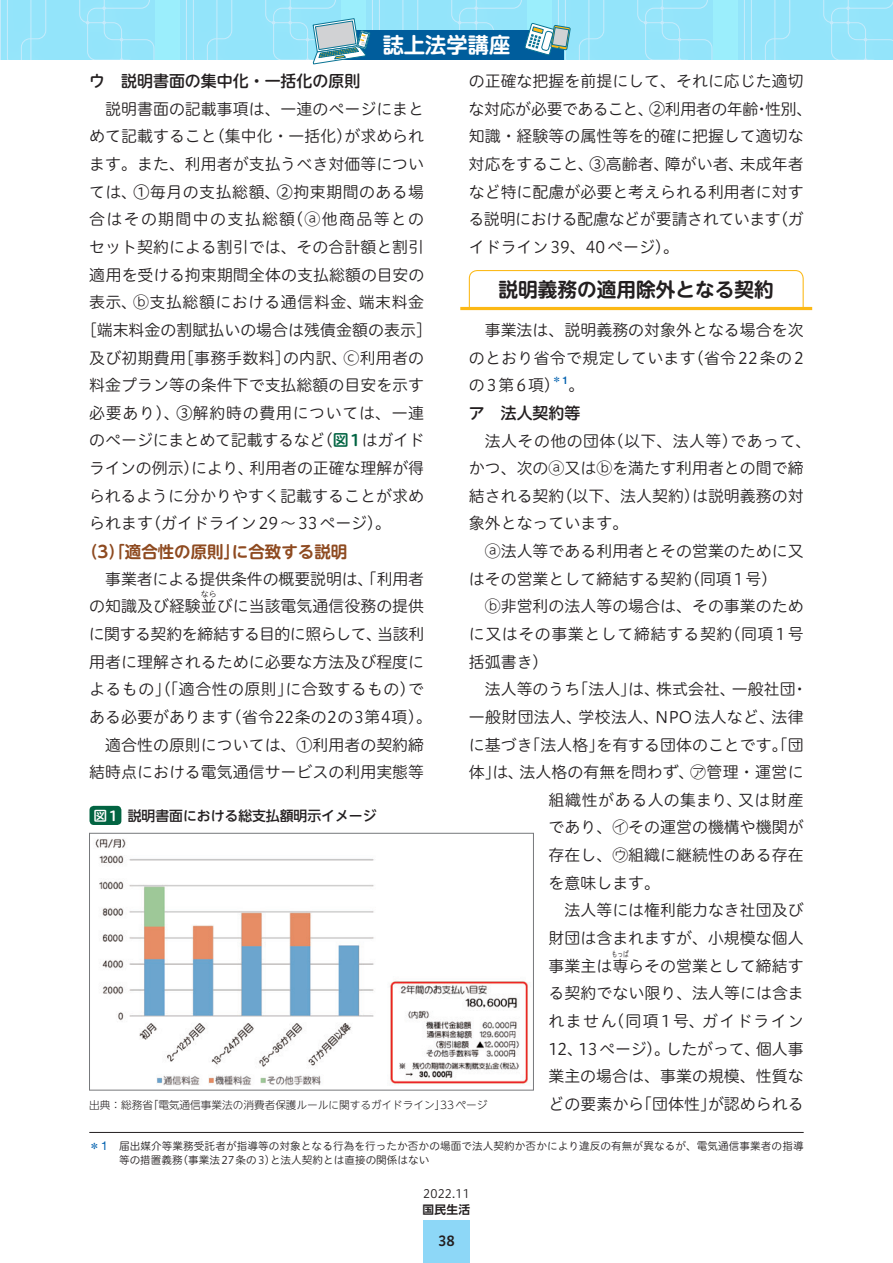
<style>
.page{position:relative;width:893px;height:1263px;background:#fff}
.page>*{position:absolute;margin:0;border:0;box-sizing:border-box;transform-origin:0 0}
.t1{font:700 21.3px "UD Shin M Go Pro De";color:#fff}
.t2{font:700 19.65px "UD Shin M Go Pro De";color:#231f20}
.t3{font:700 16.5px "UD Shin M Go Pro De";color:#8e4a20}
.t4{font:15.9px/27.6px "Hiragino UD Sans R Std W3";color:#231f20}
.t5{font:15.9px "Hiragino UD Sans R Std W3";letter-spacing:.04em;color:#231f20}
.t6{font:500 15.9px "UD Shin M Go Pro";color:#231f20}
.t7{font:15.9px "Hiragino UD Sans R Std W3";letter-spacing:.02em;color:#231f20}
.t8{font:15.9px "Hiragino UD Sans R Std W3";letter-spacing:.03em;color:#231f20}
.t9{font:15.9px "Hiragino UD Sans R Std W3";letter-spacing:.035em;color:#231f20}
.t10{font:15.9px "Hiragino UD Sans R Std W3";letter-spacing:.085em;color:#231f20}
.t11{font:500 13.8px "UD Shin Go NT Pro";color:#231f20}
.t12{font:13.8px "Hiragino UD Sans R Std W6";color:#231f20}
.t13{font:11.7px "Hiragino UD Sans R Std W3";letter-spacing:.015em;color:#231f20}
.t14{font:700 11.7px "UD Shin Go Pro De";color:#231f20}
.t15{font:10.65px/13.8px "Hiragino UD Sans R Std W3";letter-spacing:.005em;color:#231f20}
.t16{font:300 10.65px "UD Shin Go NT Pro";color:#231f20}
.t17{font:500 9.3px "UD Shin Go Pro";color:#0160ae}
.t18{font:7.95px "Hiragino UD Sans R Std W3";color:#231f20;scale:.7 1}
.t19{font:7.95px "Hiragino UD Sans R Std W3";color:#231f20}
.s1{font-family:"UD Shin M Go Pro";font-weight:300}
.s2{font-family:"Hiragino UD Sans R Std N W6";color:#026442}
.s3{font-family:"Helvetica Neue LT Std";font-size:10.65px}
.s4{font-family:"Hiragino UD Sans R Std N W6";font-weight:400;color:#fff}
.s5{font-family:"UD Shin Go Pro";color:#0160ae}
.s6{font-family:"Helvetica Neue LT Std";font-size:12.15px;color:#0160ae}
</style>
<div class="page">
<svg style="left:0;top:0;width:155px;height:60px;background:#97e4fa"></svg>
<svg style="left:736px;top:0;width:157px;height:60px;background:#97e4fa"></svg>
<svg style="left:178px;top:0;width:537px;height:65px;background:#88cfe7"></svg>
<div style="left:423px;top:1220px;width:47px;height:43px;background:#8dd7f7"></div>
<svg style="left:468px;top:270px;width:336px;height:37px"></svg>
<hr style="left:460px;top:307px;width:352px;height:3px;background:#fcb814">
<hr style="left:89px;top:1132px;width:715px;height:1px;background:#231f20">
<img style="left:95px;top:839px;width:435px;height:247px">
<div style="left:89px;top:833px;width:445px;height:257px;border:1px solid #76787b"></div>
<div style="left:90px;top:806px;width:31px;height:19px;background:#026442;border-radius:4px"></div>
<h1 class="t1" style="left:383px;top:28px;width:129px">誌上法学講座</h1>
<p class="t6" style="left:89px;top:68px;width:273px">ウ　説明書面の集中化・一括化の原則</p>
<p class="t4" style="left:105px;top:94px;width:320px">説明書面の記載事項は、一連のページにまと</p>
<p class="t4" style="left:89px;top:122px;width:336px">めて記載すること（集中化・一括化）が求められ</p>
<p class="t4" style="left:89px;top:149px;width:336px">ます。また、利用者が支払うべき対価等につい</p>
<p class="t8" style="left:89px;top:180px;width:337px">ては、①毎月の支払総額、②拘束期間のある場</p>
<p class="t10" style="left:89px;top:207px;width:336px">合はその期間中の支払総額（<span class="s1">ⓐ</span>他商品等との</p>
<p class="t4" style="left:89px;top:232px;width:336px">セット契約による割引では、その合計額と割引</p>
<p class="t4" style="left:89px;top:260px;width:337px">適用を受ける拘束期間全体の支払総額の目安の</p>
<p class="t9" style="left:89px;top:290px;width:337px">表示、<span class="s1">ⓑ</span>支払総額における通信料金、端末料金</p>
<p class="t4" style="left:81px;top:315px;width:352px">［端末料金の割賦払いの場合は残債金額の表示］</p>
<p class="t4" style="left:89px;top:343px;width:336px">及び初期費用［事務手数料］の内訳、<span class="s1">ⓒ</span>利用者の</p>
<p class="t4" style="left:89px;top:370px;width:336px">料金プラン等の条件下で支払総額の目安を示す</p>
<p class="t5" style="left:89px;top:401px;width:336px">必要あり）、③解約時の費用については、一連</p>
<p class="t4" style="left:89px;top:426px;width:337px">のページにまとめて記載するなど（<span class="s2">図1</span>はガイド</p>
<p class="t4" style="left:89px;top:453px;width:337px">ラインの例示）により、利用者の正確な理解が得</p>
<p class="t4" style="left:89px;top:481px;width:337px">られるように分かりやすく記載することが求め</p>
<p class="t4" style="left:89px;top:509px;width:303px">られます（ガイドライン29～33ページ）。</p>
<p class="t3" style="left:81px;top:538px;width:268px">（3）｢適合性の原則｣に合致する説明</p>
<p class="t4" style="left:89px;top:564px;width:336px;text-align:right">事業者による提供条件の概要説明は、「利用者の知識及び経験並びに当該電気通信役務の提供</p>
<p class="t4" style="left:468px;top:66px;width:345px">の正確な把握を前提にして、それに応じた適切な対応が必要であること、②利用者の年齢・性別、知識・経験等の属性等を的確に把握して適切な対応をすること、③高齢者、障がい者、未成年者など特に配慮が必要と考えられる利用者に対する説明における配慮などが要請されています（ガイドライン39、40ページ）。</p>
<p class="t2" style="left:499px;top:274px;width:277px">説明義務の適用除外となる契約</p>
<p class="t4" style="left:469px;top:315px;width:336px;text-align:justify;text-indent:16px">事業法は、説明義務の対象外となる場合を次のとおり省令で規定しています（省令22条の2の3第6項）</p>
<p class="t17" style="left:552px;top:372px;width:18px">＊<span class="s3">1</span></p>
<p class="t4" style="left:568px;top:371px;width:17px">。</p>
<p class="t6" style="left:469px;top:400px;width:113px">ア　法人契約等</p>
<p class="t4" style="left:469px;top:426px;width:344px;text-indent:16px">法人その他の団体（以下、法人等）であって、かつ、次の<span class="s1">ⓐ</span>又は<span class="s1">ⓑ</span>を満たす利用者との間で締結される契約（以下、法人契約）は説明義務の対象外となっています。</p>
<p class="t4" style="left:469px;top:536px;width:336px;text-indent:16px"><span class="s1">ⓐ</span>法人等である利用者とその営業のために又はその営業として締結する契約（同項1号）</p>
<p class="t4" style="left:469px;top:592px;width:336px;text-align:justify;text-indent:16px"><span class="s1">ⓑ</span>非営利の法人等の場合は、その事業のために又はその事業として締結する契約（同項1号括弧書き）</p>
<p class="t4" style="left:485px;top:674px;width:324px">法人等のうち「法人」は、株式会社、一般社団・</p>
<p class="t7" style="left:469px;top:705px;width:336px">一般財団法人、学校法人、NPO 法人など、法律</p>
<p class="t4" style="left:469px;top:730px;width:336px">に基づき「法人格」を有する団体のことです。「団</p>
<p class="t4" style="left:469px;top:757px;width:336px">体」は、法人格の有無を問わず、<span class="s1">㋐</span>管理・運営に</p>
<p class="t5" style="left:549px;top:788px;width:257px">組織性がある人の集まり、又は財産</p>
<p class="t4" style="left:549px;top:813px;width:257px">であり、<span class="s1">㋑</span>その運営の機構や機関が</p>
<p class="t4" style="left:549px;top:840px;width:257px">存在し、<span class="s1">㋒</span>組織に継続性のある存在</p>
<p class="t4" style="left:549px;top:868px;width:113px">を意味します。</p>
<p class="t4" style="left:564px;top:896px;width:241px">法人等には権利能力なき社団及び</p>
<p class="t4" style="left:549px;top:923px;width:257px">財団は含まれますが、小規模な個人</p>
<p class="t4" style="left:549px;top:951px;width:257px">事業主は専らその営業として締結す</p>
<p class="t19" style="left:201px;top:588px;width:17px">なら</p>
<p class="t4" style="left:89px;top:619px;width:345px;text-align:center">に関する契約を締結する目的に照らして、当該利用者に理解されるために必要な方法及び程度によるもの」（「適合性の原則」に合致するもの）である必要があります(省令22条の2の3第4項)。適合性の原則については、①利用者の契約締<br>結時点における電気通信サービスの利用実態等</p>
<p class="t11" style="left:93px;top:804px;width:285px"><span class="s4">図1</span> 説明書面における総支払額明示イメージ</p>
<p class="t18" style="left:612px;top:948px;width:25px">もっぱ</p>
<p class="t4" style="left:548px;top:979px;width:257px;text-align:justify">る契約でない限り、法人等には含まれません（同項1号、ガイドライン12、13ページ）。したがって、個人事業主の場合は、事業の規模、性質などの要素から「団体性」が認められる</p>
<p class="t16" style="left:89px;top:1096px;width:400px">出典：総務省「電気通信事業法の消費者保護ルールに関するガイドライン」33ページ</p>
<p class="t15" style="left:119px;top:1138px;width:686px;text-indent:-30px"><span class="s5">＊</span><span class="s6">1</span> 届出媒介等業務受託者が指導等の対象となる行為を行ったか否かの場面で法人契約か否かにより違反の有無が異なるが、電気通信事業者の指導等の措置義務（事業法27条の3）と法人契約とは直接の関係はない</p>
<p class="t13" style="left:423px;top:1185px;width:48px">2022.11</p>
<p class="t14" style="left:423px;top:1200px;width:49px">国民生活</p>
<p class="t12" style="left:438px;top:1231px;width:18px">38</p>
</div>
